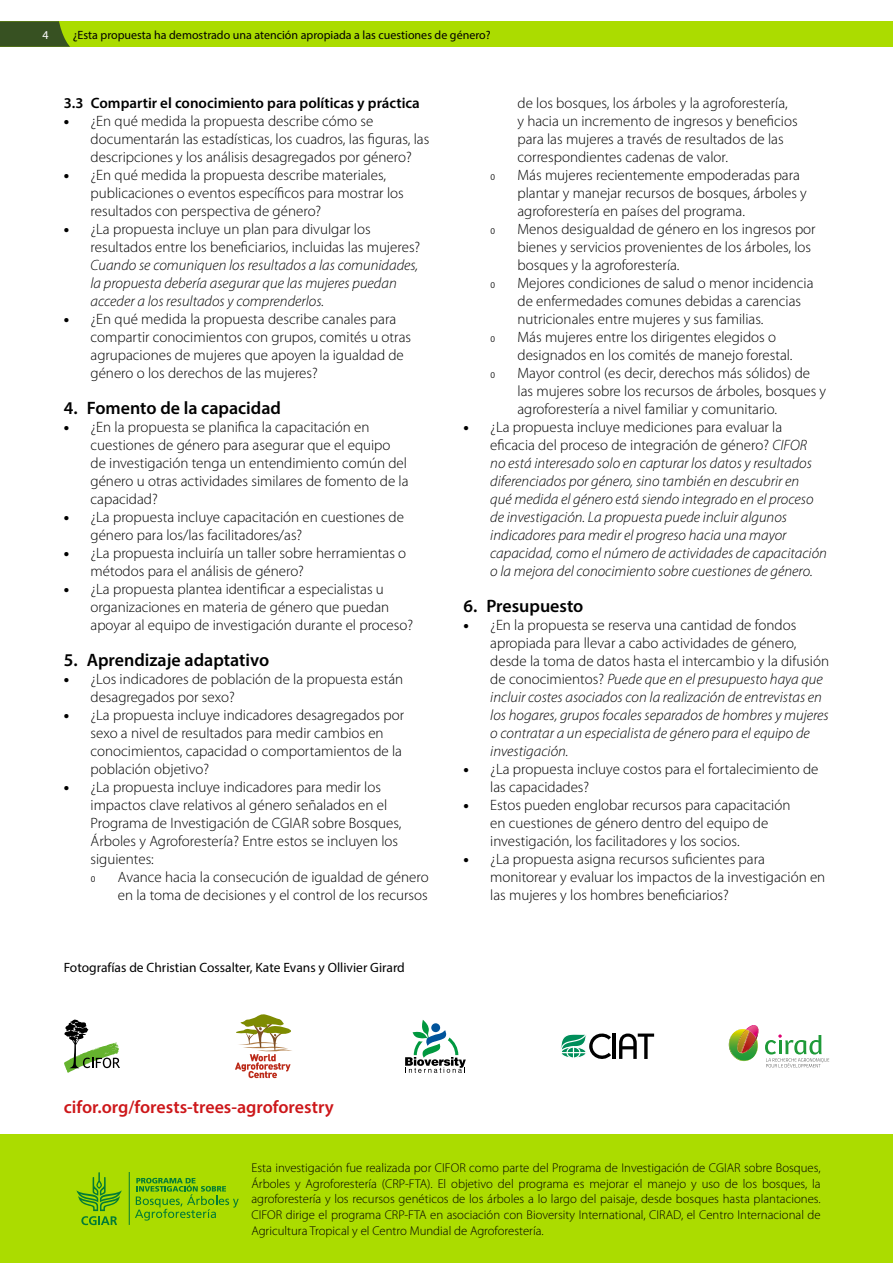
<style>
.page{position:relative;width:893px;height:1263px;background:#fff}
.page>*{position:absolute;margin:0;border:0;box-sizing:border-box;transform-origin:0 0}
.t1{font:600 18px "Myriad Pro";color:#000}
.t2{font:600 18px "Myriad Pro";color:#cd171a}
.t3{font:300 15px/18px "Myriad Pro";color:#000}
.t4{font:italic 300 15px/18px "Myriad Pro";color:#000}
.t5{font:600 15px "Myriad Pro";color:#000}
.t6{font:13.5px "Myriad Pro";color:#000}
.t7{font:300 12.75px/15.8px "Myriad Pro";color:#000;text-align:justify}
.t8{font:12px "Myriad Pro";color:#000}
.t9{font:12px "Myriad Pro";color:#fff}
.s1{font-weight:900}
.s2{font-weight:900;font-style:normal}
.s3{font-style:normal}
</style>
<div class="page">
<div style="left:0;top:1134px;width:893px;height:129px;background:#abdc00"></div>
<div style="left:0;top:21px;width:893px;height:26px;background:#abdc00"></div>
<svg style="left:0;top:21px;width:70px;height:26px;background:#43601e"></svg>
<svg style="left:76px;top:1172px;width:46px;height:53px"></svg>
<hr style="left:129px;top:1172px;width:1px;height:53px;background:#037c35">
<svg style="left:135px;top:1178px;width:104px;height:42px"></svg>
<svg style="left:405px;top:1020px;width:61px;height:53px"></svg>
<svg style="left:729px;top:1025px;width:30px;height:36px"></svg>
<svg style="left:765px;top:1034px;width:64px;height:33px"></svg>
<hr style="left:613px;top:1033px;width:3px;height:26px;background:#000">
<svg style="left:619px;top:1033px;width:35px;height:26px"></svg>
<svg style="left:560px;top:1033px;width:51px;height:26px"></svg>
<svg style="left:235px;top:1014px;width:57px;height:64px"></svg>
<svg style="left:64px;top:1020px;width:56px;height:53px"></svg>
<p class="t9" style="left:43px;top:27px;width:8px">4</p>
<p class="t8" style="left:73px;top:27px;width:419px">¿Esta propuesta ha demostrado una atención apropiada a las cuestiones de género?</p>
<p class="t5" style="left:64px;top:93px;width:358px">3.3 Compartir el conocimiento para políticas y práctica</p>
<p class="t3" style="left:91px;top:112px;width:340px;text-indent:-27px"><span class="s1">•</span> ¿En qué medida la propuesta describe cómo se documentarán las estadísticas, los cuadros, las figuras, las descripciones y los análisis desagregados por género?</p>
<p class="t3" style="left:91px;top:166px;width:315px;text-indent:-27px"><span class="s1">•</span> ¿En qué medida la propuesta describe materiales, publicaciones o eventos específicos para mostrar los resultados con perspectiva de género?</p>
<p class="t3" style="left:91px;top:220px;width:331px;text-indent:-27px"><span class="s1">•</span> ¿La propuesta incluye un plan para divulgar los resultados entre los beneficiarios, incluidas las mujeres?</p>
<p class="t4" style="left:91px;top:256px;width:329px">Cuando se comuniquen los resultados a las comunidades, la propuesta debería asegurar que las mujeres puedan acceder a los resultados y comprenderlos.</p>
<p class="t3" style="left:91px;top:310px;width:322px;text-indent:-27px"><span class="s1">•</span> ¿En qué medida la propuesta describe canales para compartir conocimientos con grupos, comités u otras agrupaciones de mujeres que apoyen la igualdad de género o los derechos de las mujeres?</p>
<p class="t1" style="left:64px;top:397px;width:219px">4. Fomento de la capacidad</p>
<p class="t3" style="left:91px;top:418px;width:319px;text-indent:-27px"><span class="s1">•</span> ¿En la propuesta se planifica la capacitación en cuestiones de género para asegurar que el equipo de investigación tenga un entendimiento común del género u otras actividades similares de fomento de la capacidad?</p>
<p class="t3" style="left:91px;top:508px;width:315px;text-indent:-27px"><span class="s1">•</span> ¿La propuesta incluye capacitación en cuestiones de género para los/las facilitadores/as?</p>
<p class="t3" style="left:91px;top:544px;width:317px;text-indent:-27px"><span class="s1">•</span> ¿La propuesta incluiría un taller sobre herramientas o métodos para el análisis de género?</p>
<p class="t3" style="left:91px;top:580px;width:324px;text-indent:-27px"><span class="s1">•</span> ¿La propuesta plantea identificar a especialistas u organizaciones en materia de género que puedan apoyar al equipo de investigación durante el proceso?</p>
<p class="t1" style="left:64px;top:649px;width:207px">5. Aprendizaje adaptativo</p>
<p class="t3" style="left:91px;top:670px;width:314px;text-indent:-27px"><span class="s1">•</span> ¿Los indicadores de población de la propuesta están desagregados por sexo?</p>
<p class="t3" style="left:91px;top:706px;width:315px;text-indent:-27px"><span class="s1">•</span> ¿La propuesta incluye indicadores desagregados por sexo a nivel de resultados para medir cambios en conocimientos, capacidad o comportamientos de la población objetivo?</p>
<p class="t3" style="left:91px;top:778px;width:312px;text-indent:-27px"><span class="s1">•</span> ¿La propuesta incluye indicadores para medir los impactos clave relativos al género señalados en el Programa de Investigación de CGIAR sobre Bosques, Árboles y Agroforestería? Entre estos se incluyen los siguientes:<br>Ř</p>
<p class="t3" style="left:118px;top:868px;width:312px">Avance hacia la consecución de igualdad de género en la toma de decisiones y el control de los recursos</p>
<p class="t6" style="left:64px;top:959px;width:343px">Fotografías de Christian Cossalter, Kate Evans y Ollivier Girard</p>
<p class="t3" style="left:517px;top:94px;width:282px">de los bosques, los árboles y la agroforestería, y hacia un incremento de ingresos y beneficios para las mujeres a través de resultados de las correspondientes cadenas de valor.</p>
<p class="t3" style="left:490px;top:166px;width:6px">Ř</p>
<p class="t3" style="left:517px;top:166px;width:291px">Más mujeres recientemente empoderadas para plantar y manejar recursos de bosques, árboles y agroforestería en países del programa.</p>
<p class="t3" style="left:490px;top:220px;width:6px">Ř</p>
<p class="t3" style="left:517px;top:220px;width:300px">Menos desigualdad de género en los ingresos por bienes y servicios provenientes de los árboles, los bosques y la agroforestería.</p>
<p class="t3" style="left:490px;top:274px;width:6px">Ř</p>
<p class="t3" style="left:517px;top:274px;width:298px">Mejores condiciones de salud o menor incidencia de enfermedades comunes debidas a carencias nutricionales entre mujeres y sus familias.</p>
<p class="t3" style="left:490px;top:328px;width:6px">Ř</p>
<p class="t3" style="left:517px;top:328px;width:276px">Más mujeres entre los dirigentes elegidos o designados en los comités de manejo forestal.</p>
<p class="t3" style="left:490px;top:364px;width:6px">Ř</p>
<p class="t3" style="left:517px;top:364px;width:310px">Mayor control (es decir, derechos más sólidos) de las mujeres sobre los recursos de árboles, bosques y agroforestería a nivel familiar y comunitario.</p>
<p class="t4" style="left:490px;top:418px;width:338px;text-indent:-27px"><span class="s2">•</span> <span class="s3">¿La propuesta incluye mediciones para evaluar la eficacia del proceso de integración de género?</span> CIFOR<br>no está interesado solo en capturar los datos y resultados diferenciados por género, sino también en descubrir en<br>qué medida el género está siendo integrado en el proceso de investigación. La propuesta puede incluir algunos indicadores para medir el progreso hacia una mayor capacidad, como el número de actividades de capacitación o la mejora del conocimiento sobre cuestiones de género.</p>
<p class="t1" style="left:463px;top:595px;width:121px">6. Presupuesto</p>
<p class="t4" style="left:490px;top:616px;width:340px;text-indent:-27px"><span class="s2">•</span> <span class="s3">¿En la propuesta se reserva una cantidad de fondos apropiada para llevar a cabo actividades de género, desde la toma de datos hasta el intercambio y la difusión de conocimientos?</span> Puede que en el presupuesto haya que incluir costes asociados con la realización de entrevistas en los hogares, grupos focales separados de hombres y mujeres o contratar a un especialista de género para el equipo de investigación.</p>
<p class="t3" style="left:490px;top:760px;width:330px;text-indent:-27px"><span class="s1">•</span> ¿La propuesta incluye costos para el fortalecimiento de las capacidades?</p>
<p class="t3" style="left:490px;top:796px;width:302px;text-indent:-27px"><span class="s1">•</span> Estos pueden englobar recursos para capacitación en cuestiones de género dentro del equipo de investigación, los facilitadores y los socios.</p>
<p class="t3" style="left:490px;top:850px;width:337px;text-indent:-27px"><span class="s1">•</span> ¿La propuesta asigna recursos suficientes para monitorear y evaluar los impactos de la investigación en las mujeres y los hombres beneficiarios?</p>
<p class="t2" style="left:64px;top:1095px;width:271px">cifor.org/forests-trees-agroforestry</p>
<p class="t7" style="left:251px;top:1159px;width:571px">Esta investigación fue realizada por CIFOR como parte del Programa de Investigación de CGIAR sobre Bosques, Árboles y Agroforestería (CRP-FTA). El objetivo del programa es mejorar el manejo y uso de los bosques, la agroforestería y los recursos genéticos de los árboles a lo largo del paisaje, desde bosques hasta plantaciones.<br>CIFOR dirige el programa CRP-FTA en asociación con Bioversity International, CIRAD, el Centro Internacional de Agricultura Tropical y el Centro Mundial de Agroforestería.</p>
</div>
